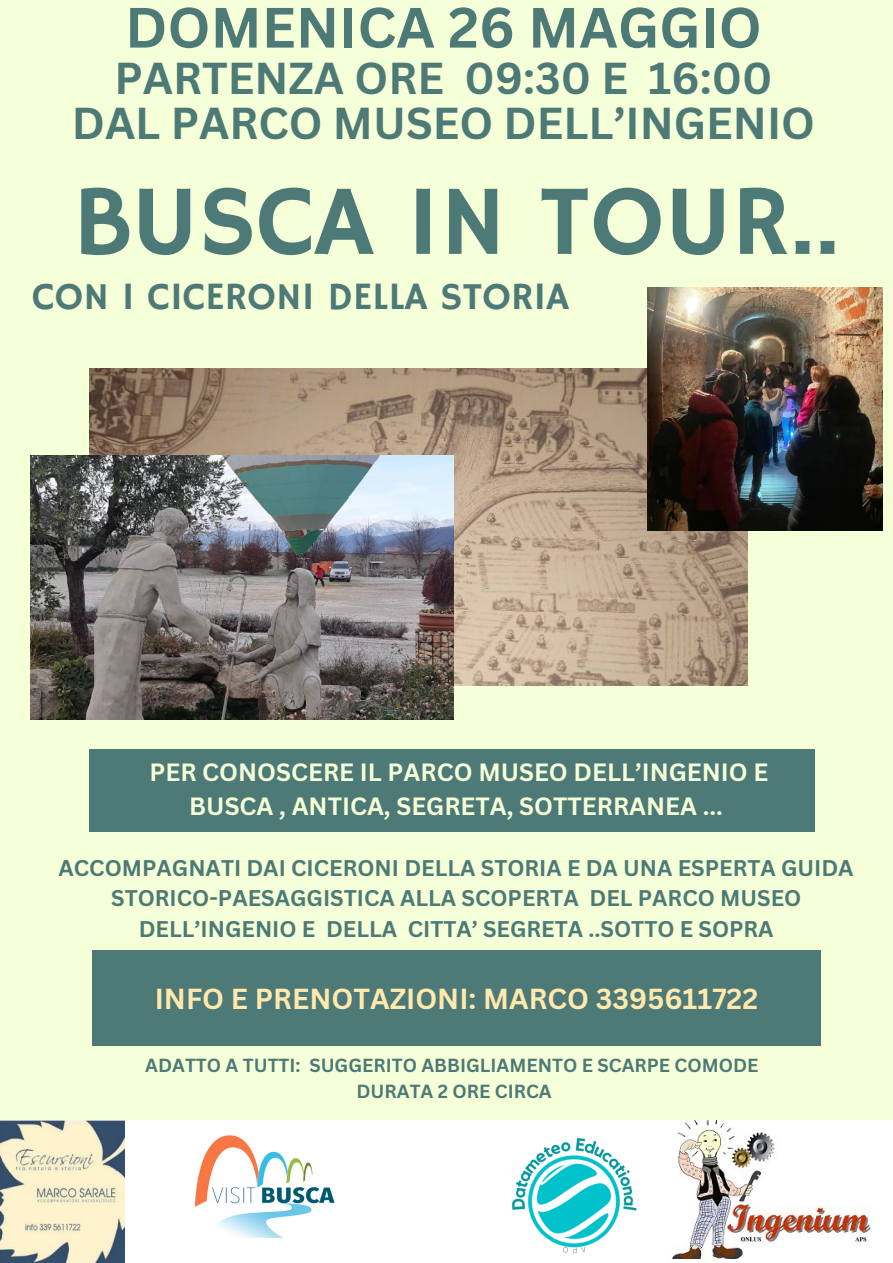
<style>
.page{position:relative;width:893px;height:1263px;background:#f5ffd8}
.page>*{position:absolute;margin:0;border:0;box-sizing:border-box;transform-origin:0 0}
.t1{font:100.12px "Hammersmith One";color:#4d7976}
.t2{font:700 55.5px "Canva Sans";color:#4d7976}
.t3{font:700 43.5px/45px "Canva Sans";color:#4d7976;text-align:center}
.t4{font:38.62px "Hammersmith One";color:#4d7976}
.t5{font:700 28.2px "Canva Sans";color:#ffe9ad}
.t6{font:700 24.3px/33.8px "Canva Sans";color:#f5ffd8;text-align:center}
.t7{font:700 22.05px/30.4px "Canva Sans";color:#4d7976;text-align:center}
.t8{font:700 18.45px "Canva Sans";color:#4d7976}
</style>
<div class="page">
<div style="left:89px;top:750px;width:725px;height:82px;background:#4d7976"></div>
<div style="left:92px;top:950px;width:728px;height:96px;background:#4d7976"></div>
<div style="left:0;top:1120px;width:893px;height:143px;background:#fefffe"></div>
<img style="left:194px;top:1135px;width:141px;height:103px">
<img style="left:511px;top:1137px;width:126px;height:117px">
<img style="left:89px;top:368px;width:658px;height:318px">
<img style="left:647px;top:287px;width:235px;height:243px">
<img style="left:0;top:1120px;width:124px;height:143px">
<img style="left:30px;top:455px;width:424px;height:264px">
<img style="left:672px;top:1120px;width:199px;height:138px">
<p class="t2" style="left:125px;top:-12px;width:638px">DOMENICA 26 MAGGIO</p>
<p class="t3" style="left:72px;top:55px;width:744px">PARTENZA ORE 09:30 E 16:00<br>DAL PARCO MUSEO DELL’INGENIO</p>
<h3 class="t1" style="left:73px;top:164px;width:768px">BUSCA IN TOUR..</h3>
<h3 class="t4" style="left:32px;top:274px;width:538px">CON I CICERONI DELLA STORIA</h3>
<p class="t6" style="left:149px;top:754px;width:620px">PER CONOSCERE IL PARCO MUSEO DELL’INGENIO E<br>BUSCA , ANTICA, SEGRETA, SOTTERRANEA ...</p>
<p class="t7" style="left:58px;top:852px;width:796px">ACCOMPAGNATI DAI CICERONI DELLA STORIA E DA UNA ESPERTA GUIDA<br>STORICO-PAESAGGISTICA ALLA SCOPERTA DEL PARCO MUSEO<br>DELL’INGENIO E DELLA CITTA’ SEGRETA ..SOTTO E SOPRA</p>
<p class="t5" style="left:155px;top:979px;width:605px">INFO E PRENOTAZIONI: MARCO 3395611722</p>
<p class="t8" style="left:145px;top:1052px;width:615px">ADATTO A TUTTI: SUGGERITO ABBIGLIAMENTO E SCARPE COMODE</p>
<p class="t8" style="left:356px;top:1078px;width:197px">DURATA 2 ORE CIRCA</p>
</div>
